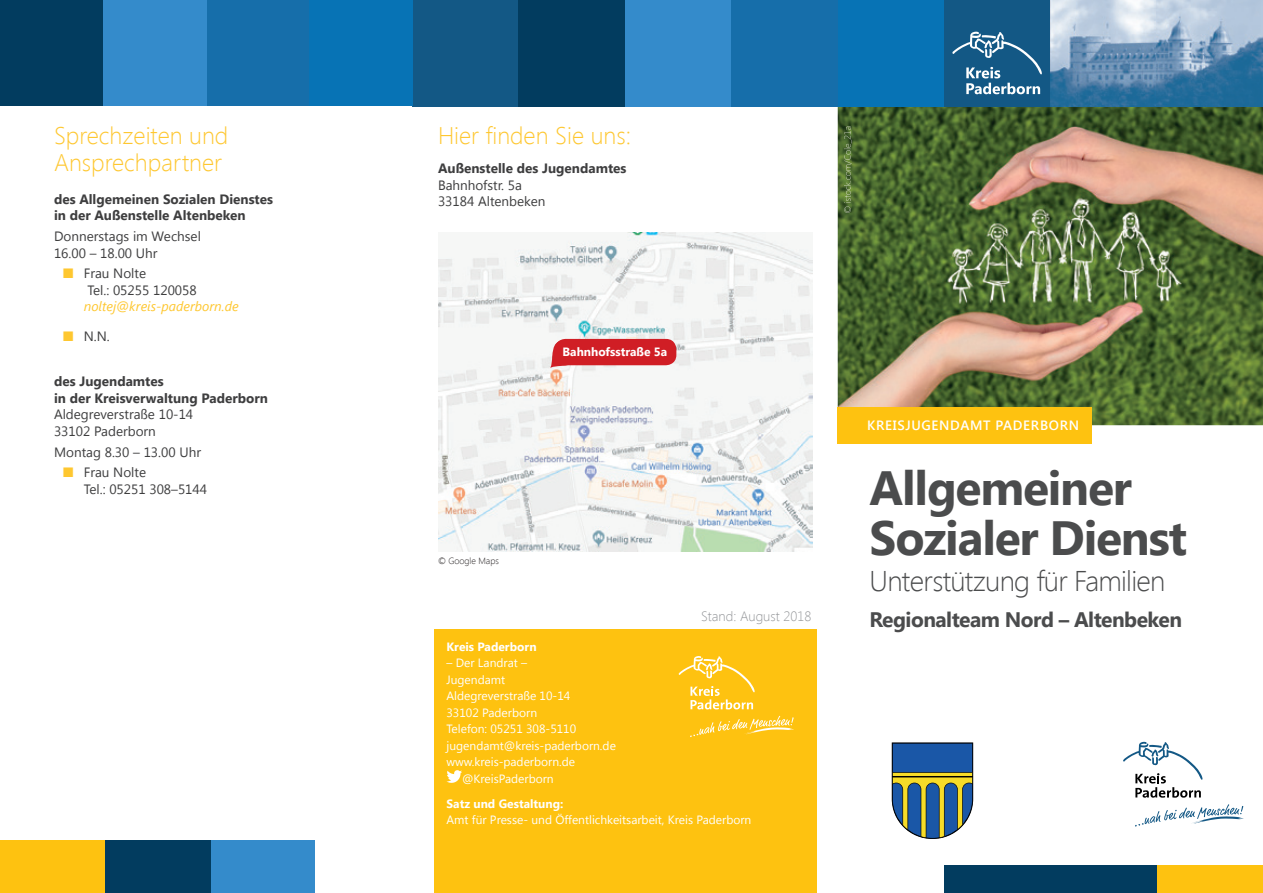
<style>
.page{position:relative;width:1263px;height:893px;background:#fff}
.page>*{position:absolute;margin:0;border:0;box-sizing:border-box;transform-origin:0 0}
.t1{font:700 48px/49.5px "Segoe UI";letter-spacing:-.025em;color:#4b4c4d}
.t2{font:300 28.5px "Segoe UI";letter-spacing:-.025em;color:#4b4c4d}
.t3{font:300 24px/27px "Segoe UI";color:#fec730}
.t4{font:700 21px "Segoe UI";letter-spacing:-.025em;color:#4b4c4d}
.t5{font:13.5px/16.5px "Segoe UI";color:#3e3e3f}
.t6{font:700 13.5px/16.5px "Segoe UI";color:#3e3e3f}
.t7{font:italic 13.5px "Segoe UI";color:#fec730}
.t8{font:600 13.5px "Segoe UI";letter-spacing:.05em;color:#fff}
.t9{font:300 13.5px "Segoe UI";color:#939598}
.t10{font:12px "Segoe UI";color:#fff}
.t11{font:700 12px "Segoe UI";color:#fff}
.t12{font:300 9px "Segoe UI";color:#231f20}
.s1{color:#fec730}
</style>
<div class="page">
<img style="left:438px;top:233px;width:374px;height:318px">
<img style="left:838px;top:106px;width:425px;height:319px">
<div style="left:838px;top:407px;width:254px;height:36px;background:#fec210"></div>
<div style="left:434px;top:629px;width:382px;height:264px;background:#fec210"></div>
<svg style="left:446px;top:770px;width:16px;height:13px"></svg>
<svg style="left:1135px;top:804px;width:109px;height:23px"></svg>
<svg style="left:1123px;top:742px;width:79px;height:56px"></svg>
<svg style="left:690px;top:716px;width:104px;height:21px"></svg>
<svg style="left:679px;top:656px;width:76px;height:53px"></svg>
<svg style="left:892px;top:742px;width:81px;height:97px;background:#5a7a85"></svg>
<hr style="left:892px;top:776px;width:81px;height:1px;background:#000001">
<img style="left:844px;top:127px;width:8px;height:86px">
<svg style="left:550px;top:338px;width:30px;height:30px"></svg>
<div style="left:555px;top:339px;width:121px;height:26px;background:#d01e25;border-radius:11px"></div>
<div style="left:0;top:0;width:103px;height:106px;background:#023c5f"></div>
<div style="left:412px;top:0;width:107px;height:106px;background:#135885"></div>
<div style="left:206px;top:0;width:103px;height:106px;background:#166eaa"></div>
<div style="left:625px;top:0;width:106px;height:106px;background:#348bcb"></div>
<div style="left:838px;top:0;width:106px;height:106px;background:#0773b5"></div>
<div style="left:944px;top:0;width:106px;height:106px;background:#135885"></div>
<svg style="left:952px;top:32px;width:90px;height:62px"></svg>
<div style="left:103px;top:0;width:103px;height:106px;background:#348bcb"></div>
<div style="left:211px;top:840px;width:103px;height:53px;background:#348bcb"></div>
<div style="left:519px;top:0;width:106px;height:106px;background:#023c5f"></div>
<div style="left:105px;top:840px;width:106px;height:53px;background:#023c5f"></div>
<div style="left:309px;top:0;width:103px;height:106px;background:#0773b5"></div>
<div style="left:731px;top:0;width:107px;height:106px;background:#166eaa"></div>
<img style="left:1050px;top:0;width:213px;height:106px">
<div style="left:0;top:840px;width:105px;height:53px;background:#fec210"></div>
<div style="left:1157px;top:865px;width:106px;height:28px;background:#fec210"></div>
<div style="left:944px;top:865px;width:213px;height:28px;background:#023c5f"></div>
<h3 class="t3" style="left:54px;top:121px;width:176px">Sprechzeiten und<br>Ansprechpartner</h3>
<p class="t6" style="left:54px;top:190px;width:221px">des Allgemeinen Sozialen Dienstes in der Außenstelle Altenbeken</p>
<p class="t5" style="left:54px;top:228px;width:148px">Donnerstags im Wechsel<br>16.00 – 18.00 Uhr</p>
<p class="t5" style="left:87px;top:265px;width:111px;text-indent:-25px"><span class="s1">■</span> Frau Nolte<br>Tel.: 05255 120058</p>
<p class="t7" style="left:84px;top:297px;width:156px">noltej@kreis-paderborn.de</p>
<p class="t5" style="left:63px;top:327px;width:49px"><span class="s1">■</span> N.N.</p>
<p class="t6" style="left:54px;top:373px;width:215px">des Jugendamtes<br>in der Kreisverwaltung Paderborn</p>
<p class="t5" style="left:54px;top:406px;width:141px">Aldegreverstraße 10-14<br>33102 Paderborn</p>
<p class="t5" style="left:54px;top:443px;width:149px">Montag 8.30 – 13.00 Uhr</p>
<p class="t5" style="left:84px;top:464px;width:125px;text-indent:-21px"><span class="s1">■</span> Frau Nolte<br>Tel.: 05251 308–5144</p>
<h3 class="t3" style="left:438px;top:121px;width:195px">Hier finden Sie uns:</h3>
<p class="t6" style="left:438px;top:159px;width:190px">Außenstelle des Jugendamtes</p>
<p class="t5" style="left:438px;top:176px;width:109px">Bahnhofstr. 5a<br>33184 Altenbeken</p>
<p class="t12" style="left:438px;top:554px;width:62px">© Google Maps</p>
<p class="t11" style="left:562px;top:344px;width:106px">Bahnhofsstraße 5a</p>
<p class="t8" style="left:867px;top:416px;width:213px">KREISJUGENDAMT PADERBORN</p>
<h1 class="t1" style="left:870px;top:461px;width:319px">Allgemeiner<br>Sozialer Dienst</h1>
<h2 class="t2" style="left:870px;top:561px;width:297px">Unterstützung für Familien</h2>
<p class="t9" style="left:701px;top:607px;width:112px">Stand: August 2018</p>
<h3 class="t4" style="left:870px;top:604px;width:314px">Regionalteam Nord – Altenbeken</h3>
<p class="t11" style="left:446px;top:638px;width:92px">Kreis Paderborn</p>
<p class="t10" style="left:446px;top:655px;width:82px">– Der Landrat –</p>
<p class="t10" style="left:446px;top:671px;width:60px">Jugendamt</p>
<p class="t10" style="left:446px;top:688px;width:125px">Aldegreverstraße 10-14</p>
<p class="t10" style="left:446px;top:704px;width:92px">33102 Paderborn</p>
<p class="t10" style="left:446px;top:721px;width:131px">Telefon: 05251 308-5110</p>
<p class="t10" style="left:446px;top:737px;width:171px">jugendamt@kreis-paderborn.de</p>
<p class="t10" style="left:446px;top:754px;width:130px">www.kreis-paderborn.de</p>
<p class="t10" style="left:462px;top:770px;width:93px">@KreisPaderborn</p>
<p class="t11" style="left:446px;top:795px;width:118px">Satz und Gestaltung:</p>
<p class="t10" style="left:446px;top:812px;width:306px">Amt für Presse- und Öffentlichkeitsarbeit, Kreis Paderborn</p>
</div>
